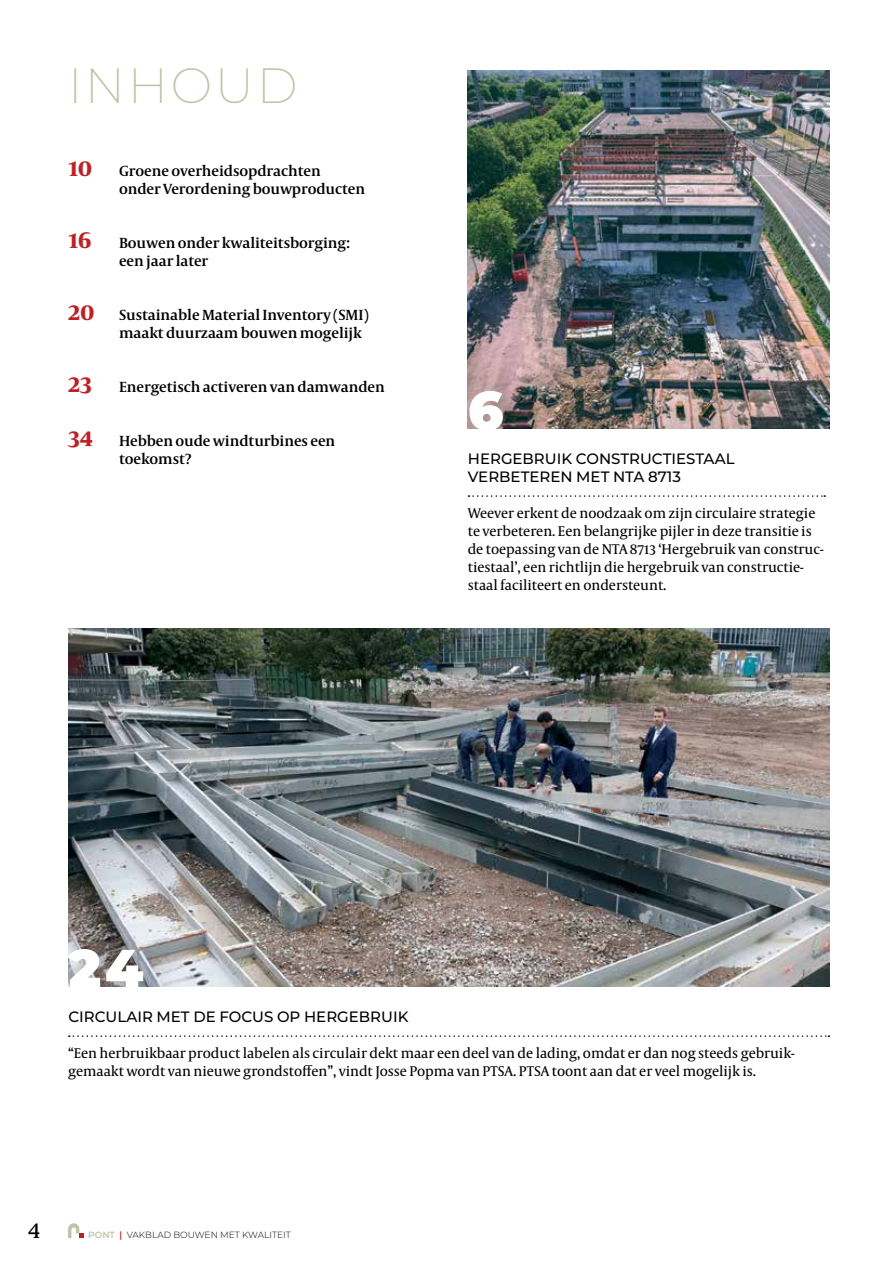
<style>
.page{position:relative;width:893px;height:1263px;background:#fff}
.page>*{position:absolute;margin:0;border:0;box-sizing:border-box;transform-origin:0 0}
.t1{font:900 54px "Montserrat";color:#fff}
.t2{font:200 49.5px "Montserrat";letter-spacing:.055em;color:#bec4a5}
.t3{font:24px "Capitolium News 2";color:#000}
.t4{font:600 15px/18px "Capitolium News 2";letter-spacing:-.005em;color:#000}
.t5{font:500 15px/18px "Montserrat";color:#000}
.t6{font:14.4px/18px "Capitolium News 2";letter-spacing:-.005em;color:#000}
.t7{font:300 9px "Montserrat";color:#000}
.s1{font-weight:700;font-size:24px;color:#bd2126}
.s2{font-weight:600;color:#bec4a5}
.s3{font-weight:600;color:#bd2126}
</style>
<div class="page">
<img style="left:468px;top:71px;width:361px;height:357px">
<svg style="left:468px;top:495px;width:357px;height:2px"></svg>
<img style="left:68px;top:629px;width:761px;height:357px">
<svg style="left:69px;top:1035px;width:760px;height:2px"></svg>
<svg style="left:68px;top:1223px;width:16px;height:15px"></svg>
<h2 class="t2" style="left:68px;top:52px;width:231px">INHOUD</h2>
<p class="t4" style="left:119px;top:161px;width:248px;text-indent:-51px"><span class="s1">10</span> Groene overheidsopdrachten onder Verordening bouwproducten</p>
<p class="t4" style="left:119px;top:233px;width:232px;text-indent:-51px"><span class="s1">16</span> Bouwen onder kwaliteitsborging: een jaar later</p>
<p class="t4" style="left:119px;top:305px;width:251px;text-indent:-51px"><span class="s1">20</span> Sustainable Material Inventory (SMI) maakt duurzaam bouwen mogelijk</p>
<p class="t4" style="left:68px;top:377px;width:318px"><span class="s1">23</span> Energetisch activeren van damwanden</p>
<p class="t4" style="left:119px;top:431px;width:218px;text-indent:-51px"><span class="s1">34</span> Hebben oude windturbines een toekomst?</p>
<h1 class="t1" style="left:468px;top:370px;width:37px">6</h1>
<p class="t5" style="left:468px;top:449px;width:268px">HERGEBRUIK CONSTRUCTIESTAAL<br>VERBETEREN MET NTA 8713</p>
<p class="t6" style="left:468px;top:504px;width:357px">Weever erkent de noodzaak om zijn circulaire strategie te verbeteren. Een belangrijke pijler in deze transitie is de toepassing van de NTA 8713 ‘Hergebruik van construc&shy;tiestaal’, een richtlijn die hergebruik van constructie&shy;staal faciliteert en ondersteunt.</p>
<h1 class="t1" style="left:68px;top:928px;width:77px">24</h1>
<p class="t5" style="left:68px;top:1007px;width:342px">CIRCULAIR MET DE FOCUS OP HERGEBRUIK</p>
<p class="t6" style="left:68px;top:1044px;width:728px">“Een herbruikbaar product labelen als circulair dekt maar een deel van de lading, omdat er dan nog steeds gebruik&shy;gemaakt wordt van nieuwe grondstoffen”, vindt Josse Popma van PTSA. PTSA toont aan dat er veel mogelijk is.</p>
<h3 class="t3" style="left:27px;top:1213px;width:15px">4</h3>
<p class="t7" style="left:88px;top:1229px;width:204px"><span class="s2">PONT</span> <span class="s3">|</span> VAKBLAD BOUWEN MET KWALITEIT</p>
</div>
